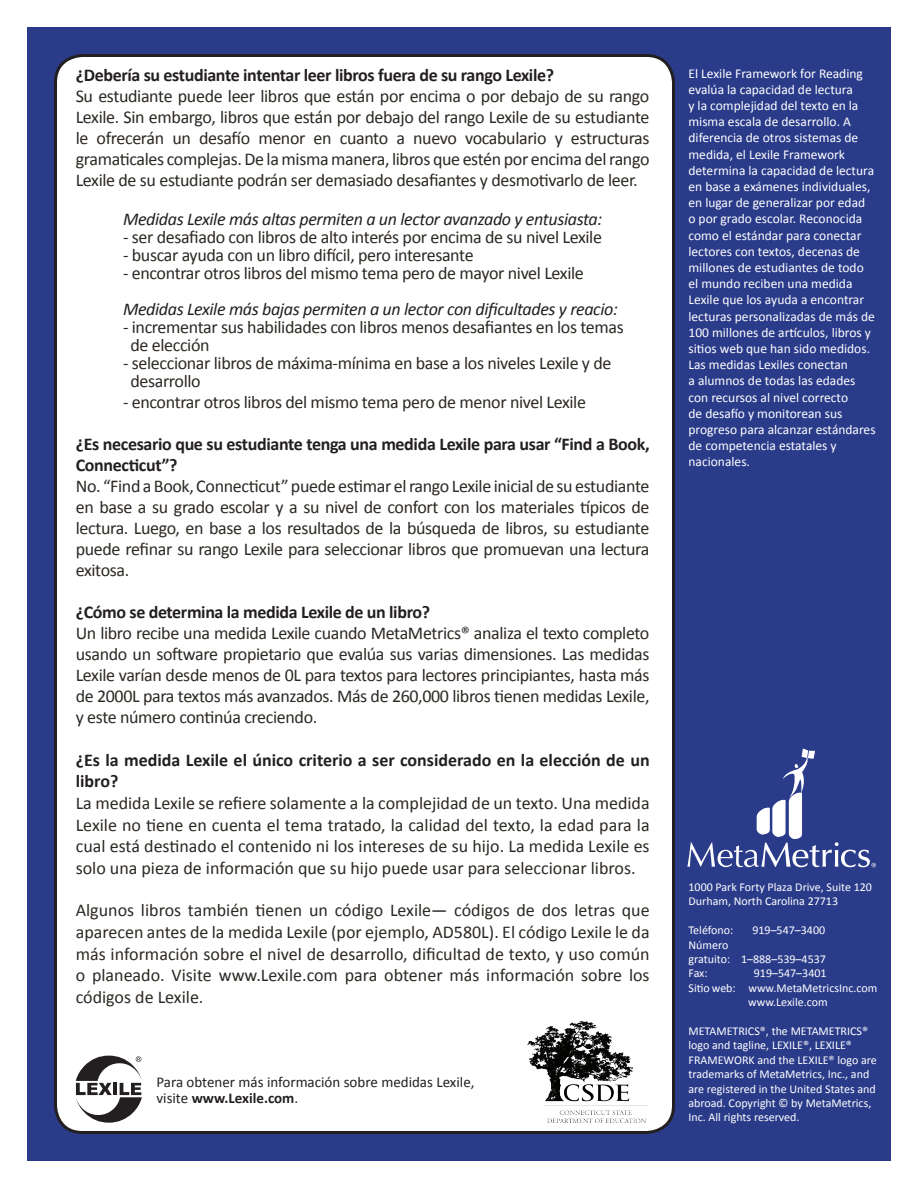
<style>
.page{position:relative;width:918px;height:1188px;background:#fff}
.page>*{position:absolute;margin:0;border:0;box-sizing:border-box;transform-origin:0 0}
.t1{font:18px/21px "Calibri";letter-spacing:-.02em;color:#2c2823;text-align:justify}
.t2{font:700 18px/21px "Calibri";letter-spacing:-.02em;color:#231f20}
.t3{font:italic 18px "Calibri";letter-spacing:-.02em;color:#231f20}
.t4{font:700 18px/21.6px "Calibri";color:#231f20}
.t5{font:15px/16.5px "Calibri";color:#231f20}
.t6{font:13.5px/16.2px "Calibri";color:#fff}
.t7{font:12px/14.4px "Calibri";color:#fff}
.s1{font-weight:700}
</style>
<div class="page">
<div style="left:27px;top:27px;width:864px;height:1134px;background:#2a3b8a"></div>
<div style="left:56px;top:56px;width:618px;height:1076px;background:#fff;border-radius:27px"></div>
<svg style="left:76px;top:1056px;width:66px;height:67px"></svg>
<svg style="left:687px;top:748px;width:189px;height:119px"></svg>
<img style="left:528px;top:1022px;width:120px;height:101px">
<p class="t2" style="left:76px;top:65px;width:480px">¿Debería su estudiante intentar leer libros fuera de su rango Lexile?</p>
<p class="t1" style="left:76px;top:86px;width:575px">Su estudiante puede leer libros que están por encima o por debajo de su rango Lexile. Sin embargo, libros que están por debajo del rango Lexile de su estudiante le ofrecerán un desafío menor en cuanto a nuevo vocabulario y estructuras gramaticales complejas. De la misma manera, libros que estén por encima del rango Lexile de su estudiante podrán ser demasiado desafiantes y desmotivarlo de leer.</p>
<p class="t3" style="left:123px;top:207px;width:481px">Medidas Lexile más altas permiten a un lector avanzado y entusiasta:</p>
<p class="t1" style="left:123px;top:227px;width:480px">- ser desafiado con libros de alto interés por encima de su nivel Lexile</p>
<p class="t1" style="left:123px;top:245px;width:352px">- buscar ayuda con un libro difícil, pero interesante</p>
<p class="t1" style="left:123px;top:263px;width:462px">- encontrar otros libros del mismo tema pero de mayor nivel Lexile</p>
<p class="t3" style="left:123px;top:297px;width:496px">Medidas Lexile más bajas permiten a un lector con dificultades y reacio:</p>
<p class="t1" style="left:130px;top:318px;width:495px;line-height:18px;text-indent:-7px">- incrementar sus habilidades con libros menos desafiantes en los temas de elección</p>
<p class="t1" style="left:130px;top:354px;width:483px;line-height:18px;text-indent:-7px">- seleccionar libros de máxima-mínima en base a los niveles Lexile y de desarrollo</p>
<p class="t1" style="left:123px;top:392px;width:465px">- encontrar otros libros del mismo tema pero de menor nivel Lexile</p>
<p class="t2" style="left:76px;top:434px;width:576px">¿Es necesario que su estudiante tenga una medida Lexile para usar “Find a Book,<br>Connecticut”?</p>
<p class="t1" style="left:76px;top:476px;width:575px">No. “Find a Book, Connecticut” puede estimar el rango Lexile inicial de su estudiante en base a su grado escolar y a su nivel de confort con los materiales típicos de lectura. Luego, en base a los resultados de la búsqueda de libros, su estudiante puede refinar su rango Lexile para seleccionar libros que promuevan una lectura exitosa.</p>
<p class="t2" style="left:76px;top:602px;width:356px">¿Cómo se determina la medida Lexile de un libro?</p>
<p class="t1" style="left:76px;top:623px;width:575px">Un libro recibe una medida Lexile cuando MetaMetrics® analiza el texto completo usando un software propietario que evalúa sus varias dimensiones. Las medidas Lexile varían desde menos de 0L para textos para lectores principiantes, hasta más de 2000L para textos más avanzados. Más de 260,000 libros tienen medidas Lexile, y este número continúa creciendo.</p>
<p class="t4" style="left:76px;top:749px;width:575px">¿Es la medida Lexile el único criterio a ser considerado en la elección de un libro?</p>
<p class="t1" style="left:76px;top:792px;width:575px;line-height:21.6px">La medida Lexile se refiere solamente a la complejidad de un texto. Una medida Lexile no tiene en cuenta el tema tratado, la calidad del texto, la edad para la cual está destinado el contenido ni los intereses de su hijo. La medida Lexile es solo una pieza de información que su hijo puede usar para seleccionar libros.</p>
<p class="t1" style="left:76px;top:900px;width:575px;line-height:21.6px">Algunos libros también tienen un código Lexile— códigos de dos letras que aparecen antes de la medida Lexile (por ejemplo, AD580L). El código Lexile le da más información sobre el nivel de desarrollo, dificultad de texto, y uso común o planeado. Visite www.Lexile.com para obtener más información sobre los códigos de Lexile.</p>
<p class="t5" style="left:156px;top:1074px;width:320px">Para obtener más información sobre medidas Lexile, visite <span class="s1">www.Lexile.com</span>.</p>
<p class="t6" style="left:688px;top:65px;width:189px">El Lexile Framework for Reading evalúa la capacidad de lectura<br>y la complejidad del texto en la misma escala de desarrollo. A diferencia de otros sistemas de medida, el Lexile Framework determina la capacidad de lectura en base a exámenes individuales, en lugar de generalizar por edad o por grado escolar. Reconocida como el estándar para conectar lectores con textos, decenas de millones de estudiantes de todo el mundo reciben una medida<br>Lexile que los ayuda a encontrar lecturas personalizadas de más de<br>100 millones de artículos, libros y sitios web que han sido medidos.<br>Las medidas Lexiles conectan<br>a alumnos de todas las edades con recursos al nivel correcto<br>de desafío y monitorean sus progreso para alcanzar estándares de competencia estatales y nacionales.</p>
<p class="t7" style="left:688px;top:880px;width:185px">1000 Park Forty Plaza Drive, Suite 120<br>Durham, North Carolina 27713</p>
<p class="t7" style="left:688px;top:923px;width:46px">Teléfono:</p>
<p class="t7" style="left:752px;top:923px;width:74px">919–547–3400</p>
<p class="t7" style="left:688px;top:937px;width:139px">Número<br>gratuito: 1–888–539–4537<br>Fax:</p>
<p class="t7" style="left:754px;top:966px;width:74px">919–547–3401</p>
<p class="t7" style="left:688px;top:981px;width:190px">Sitio web: www.MetaMetricsInc.com</p>
<p class="t7" style="left:748px;top:995px;width:81px">www.Lexile.com</p>
<p class="t7" style="left:688px;top:1024px;width:190px">METAMETRICS®, the METAMETRICS® logo and tagline, LEXILE®, LEXILE® FRAMEWORK and the LEXILE® logo are trademarks of MetaMetrics, Inc., and are registered in the United States and abroad. Copyright © by MetaMetrics, Inc. All rights reserved.</p>
</div>
